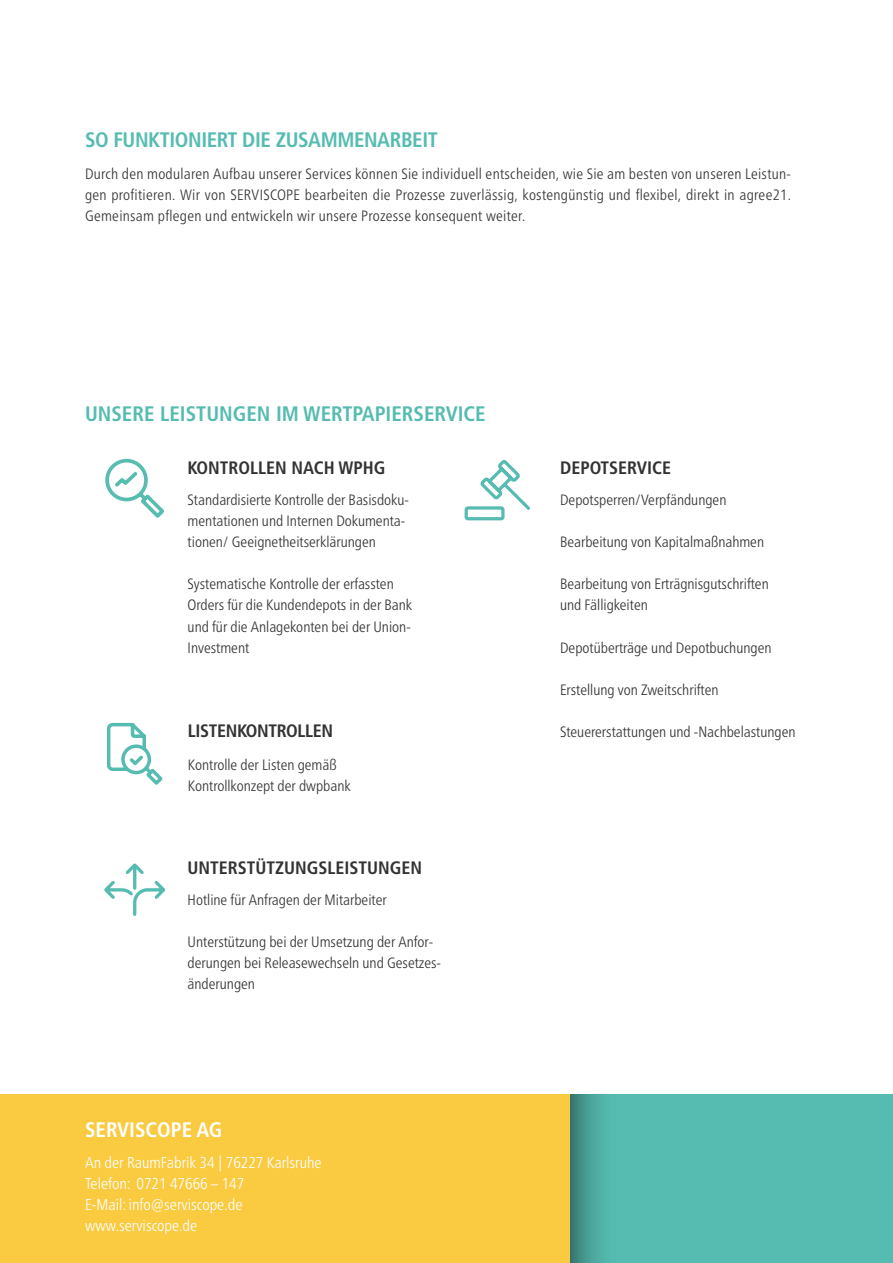
<style>
.page{position:relative;width:893px;height:1263px;background:#fff}
.page>*{position:absolute;margin:0;border:0;box-sizing:border-box;transform-origin:0 0}
.t1{font:700 condensed 21px "Frutiger LT Pro";color:#56bcb1}
.t2{font:700 condensed 21px "Frutiger LT Pro";letter-spacing:-.02em;color:#56bcb1}
.t3{font:700 condensed 21px "Frutiger LT Pro";color:#fff}
.t4{font:700 condensed 18px "Frutiger LT Pro";color:#343334}
.t5{font:700 condensed 18px "Frutiger LT Pro";letter-spacing:-.02em;color:#343334}
.t6{font:300 condensed 15.75px/21px "Frutiger Neue LTW1 G";color:#fff}
.t7{font:300 condensed 15px/21px "Frutiger Neue LTW1 G";color:#343334}
</style>
<div class="page">
<div style="left:0;top:1094px;width:570px;height:169px;background:#facb41"></div>
<div style="left:570px;top:1094px;width:323px;height:169px;background:#56bcb1"></div>
<div style="left:570px;top:1094px;width:48px;height:169px;background:linear-gradient(to right,#3a7f78,#5ac5b9)"></div>
<svg style="left:464px;top:460px;width:66px;height:61px"></svg>
<svg style="left:107px;top:722px;width:56px;height:63px"></svg>
<svg style="left:104px;top:863px;width:62px;height:53px"></svg>
<svg style="left:105px;top:458px;width:60px;height:60px"></svg>
<h1 class="t2" style="left:85px;top:128px;width:354px">SO FUNKTIONIERT DIE ZUSAMMENARBEIT</h1>
<p class="t7" style="left:85px;top:162px;width:707px;text-align:justify">Durch den modularen Aufbau unserer Services können Sie individuell entscheiden, wie Sie am besten von unseren Leistun&shy;gen profitieren. Wir von SERVISCOPE bearbeiten die Prozesse zuverlässig, kostengünstig und flexibel, direkt in agree21.<br>Gemeinsam pflegen und entwickeln wir unsere Prozesse konsequent weiter.</p>
<h1 class="t1" style="left:85px;top:401px;width:402px">UNSERE LEISTUNGEN IM WERTPAPIERSERVICE</h1>
<p class="t4" style="left:188px;top:457px;width:199px">KONTROLLEN NACH WPHG</p>
<p class="t4" style="left:560px;top:457px;width:113px">DEPOTSERVICE</p>
<p class="t7" style="left:188px;top:488px;width:223px">Standardisierte Kontrolle der Basisdoku&shy;mentationen und Internen Dokumenta&shy;tionen/ Geeignetheitserklärungen</p>
<p class="t7" style="left:188px;top:572px;width:226px">Systematische Kontrolle der erfassten<br>Orders für die Kundendepots in der Bank und für die Anlagekonten bei der Union-<br>Investment</p>
<p class="t5" style="left:188px;top:720px;width:147px">LISTENKONTROLLEN</p>
<p class="t7" style="left:188px;top:753px;width:164px">Kontrolle der Listen gemäß<br>Kontrollkonzept der dwpbank</p>
<p class="t4" style="left:188px;top:857px;width:236px">UNTERSTÜTZUNGSLEISTUNGEN</p>
<p class="t7" style="left:188px;top:888px;width:201px">Hotline für Anfragen der Mitarbeiter</p>
<p class="t7" style="left:188px;top:930px;width:255px">Unterstützung bei der Umsetzung der Anfor&shy;derungen bei Releasewechseln und Gesetzes&shy;änderungen</p>
<h1 class="t3" style="left:85px;top:1117px;width:139px">SERVISCOPE AG</h1>
<p class="t6" style="left:85px;top:1151px;width:238px">An der RaumFabrik 34 | 76227 Karlsruhe<br>Telefon: 0721 47666 – 147<br>E-Mail: info@serviscope.de www.serviscope.de</p>
<p class="t7" style="left:560px;top:488px;width:168px">Depotsperren/Verpfändungen</p>
<p class="t7" style="left:560px;top:530px;width:206px">Bearbeitung von Kapitalmaßnahmen</p>
<p class="t7" style="left:560px;top:572px;width:210px">Bearbeitung von Erträgnisgutschriften und Fälligkeiten</p>
<p class="t7" style="left:560px;top:636px;width:213px">Depotüberträge und Depotbuchungen</p>
<p class="t7" style="left:560px;top:678px;width:160px">Erstellung von Zweitschriften</p>
<p class="t7" style="left:560px;top:720px;width:237px">Steuererstattungen und -Nachbelastungen</p>
</div>
